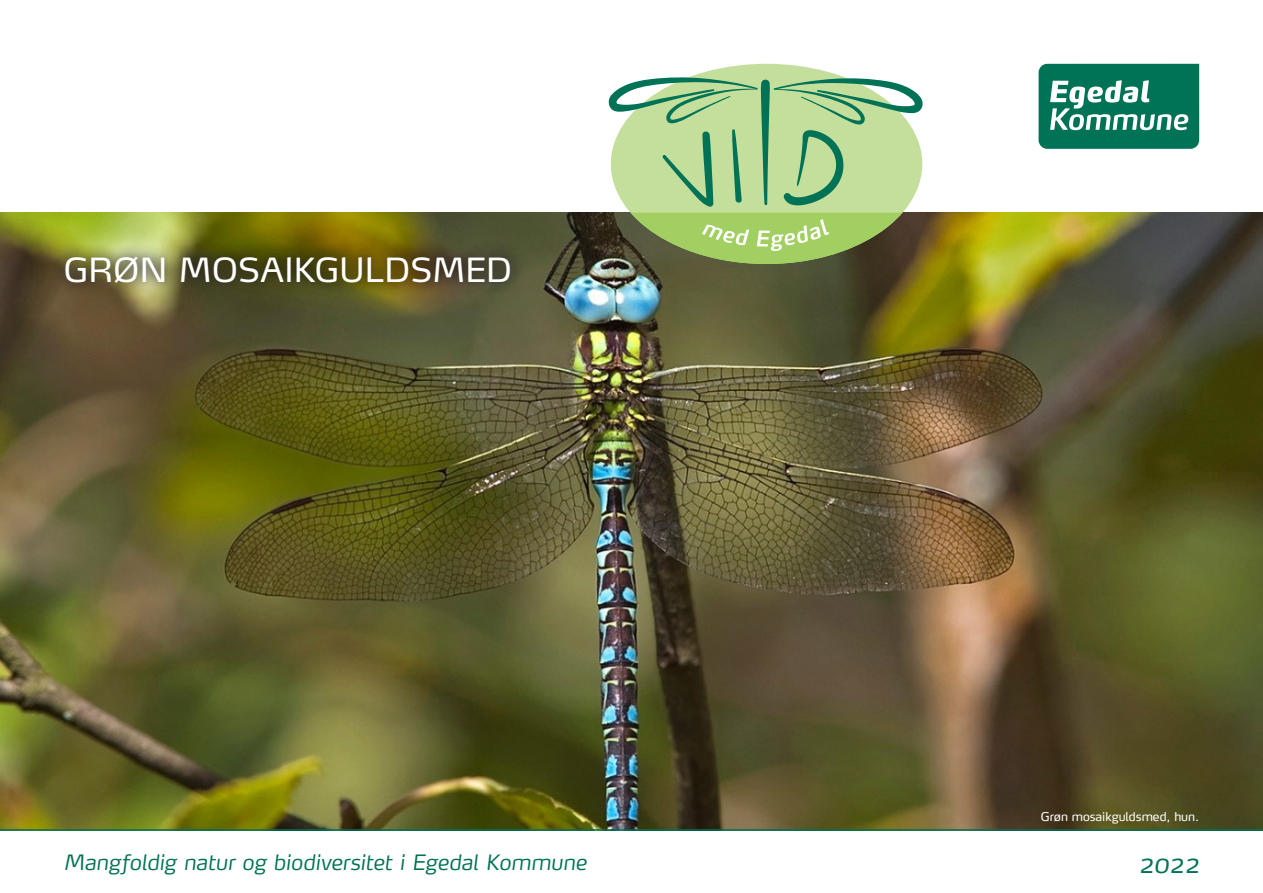
<style>
.page{position:relative;width:1263px;height:893px;background:#fff}
.page>*{position:absolute;margin:0;border:0;box-sizing:border-box;transform-origin:0 0}
.rubrik{font:33px "Max";letter-spacing:.005em;color:#fff}
.rubrik-2{font:italic 300 27px "Max";color:#007255}
.rubrik-3{font:italic 300 21px "Max";letter-spacing:.01em;color:#007255}
.Billedetekst{font:12px "Max";color:#fff}
</style>
<div class="page">
<img style="left:0;top:213px;width:1263px;height:616px">
<hr style="left:0;top:829px;width:1263px;height:2px;background:#007255">
<img style="left:52px;top:243px;width:472px;height:53px">
<svg style="left:1038px;top:64px;width:161px;height:85px;background:#2d8a73"></svg>
<div style="left:611px;top:64px;width:311px;height:200px;background:#c4df9b;border-radius:50%"></div>
<svg style="left:608px;top:77px;width:317px;height:187px"></svg>
<p class="rubrik" style="left:64px;top:249px;width:450px">GRØN MOSAIKGULDSMED</p>
<p class="Billedetekst" style="left:1041px;top:809px;width:160px">Grøn mosaikguldsmed, hun.</p>
<p class="rubrik-3" style="left:64px;top:849px;width:524px">Mangfoldig natur og biodiversitet i Egedal Kommune</p>
<p class="rubrik-2" style="left:1138px;top:846px;width:62px">2022</p>
</div>
